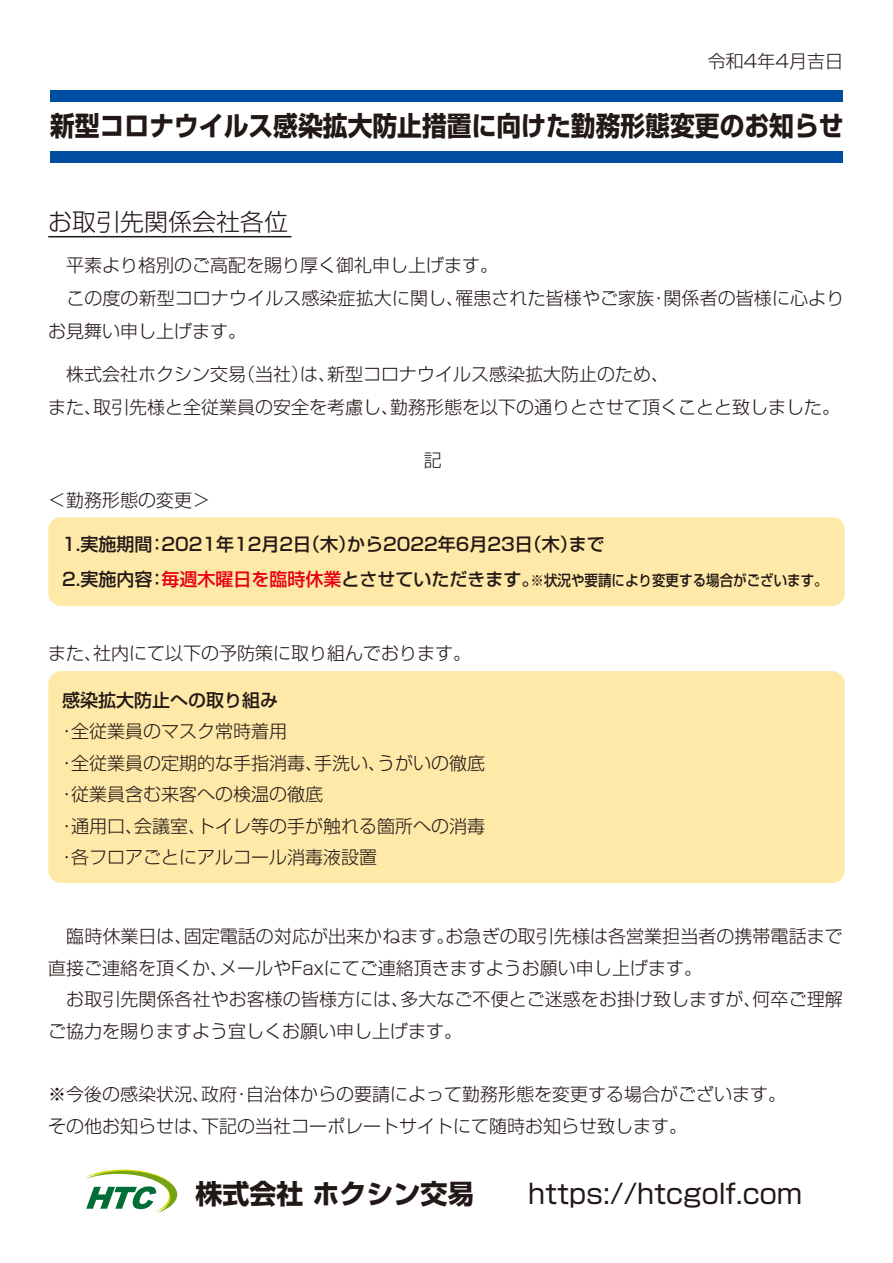
<style>
.page{position:relative;width:893px;height:1263px;background:#fff}
.page>*{position:absolute;margin:0;border:0;box-sizing:border-box;transform-origin:0 0}
.t1{font:700 27px "Shin Go Pro";color:#221815;scale:.92 1}
.t2{font:27px "Shin Go Pro";color:#221815}
.t3{font:700 27px "Shin Go Pro";color:#221815}
.t4{font:300 24px "Shin Go Pro";color:#221815}
.t5{font:300 18px/31.5px "Shin Go Pro";color:#221815}
.t6{font:500 18px "Shin Go Pro";color:#221815}
.t7{font:500 15px "Shin Go Pro";color:#221815;scale:.9 1}
.s1{font-size:18px}
.s2{font-size:18px;color:#e60012}
</style>
<div class="page">
<div style="left:48px;top:517px;width:797px;height:89px;background:#ffe9a9;border-radius:13px"></div>
<div style="left:48px;top:671px;width:797px;height:212px;background:#ffe9a9;border-radius:13px"></div>
<div style="left:50px;top:152px;width:792px;height:11px;background:#004ea2"></div>
<div style="left:50px;top:90px;width:792px;height:11px;background:#004ea2"></div>
<svg style="left:85px;top:1169px;width:92px;height:44px"></svg>
<hr style="left:48px;top:236px;width:243px;height:1px;background:#221815">
<p class="t5" style="left:708px;top:43px;width:137px">令和4年4月吉日</p>
<h1 class="t1" style="left:50px;top:104px;width:864px">新型コロナウイルス感染拡大防止措置に向けた勤務形態変更のお知らせ</h1>
<h2 class="t4" style="left:48px;top:202px;width:241px">お取引先関係会社各位</h2>
<p class="t5" style="left:48px;top:246px;width:798px;line-height:33px">　平素より格別のご高配を賜り厚く御礼申し上げます。<br>　この度の新型コロナウイルス感染症拡大に関し、罹患された皆様やご家族・関係者の皆様に心よりお見舞い申し上げます。</p>
<p class="t5" style="left:48px;top:356px;width:793px;line-height:33px">　株式会社ホクシン交易（当社）は、新型コロナウイルス感染拡大防止のため、<br>また、取引先様と全従業員の安全を考慮し、勤務形態を以下の通りとさせて頂くことと致しました。</p>
<p class="t5" style="left:48px;top:482px;width:164px">＜勤務形態の変更＞</p>
<p class="t5" style="left:424px;top:442px;width:19px">記</p>
<p class="t6" style="left:62px;top:530px;width:544px">1.実施期間：2021年12月2日（木）から2022年6月23日（木）まで</p>
<p class="t7" style="left:62px;top:568px;width:852px"><span class="s1">2.実施内容：</span><span class="s2">毎週木曜日を臨時休業</span><span class="s1">とさせていただきます。</span>※状況や要請により変更する場合がございます。</p>
<p class="t5" style="left:48px;top:635px;width:424px">また、社内にて以下の予防策に取り組んでおります。</p>
<p class="t6" style="left:62px;top:685px;width:218px">感染拡大防止への取り組み</p>
<p class="t5" style="left:58px;top:713px;width:429px">・全従業員のマスク常時着用<br>・全従業員の定期的な手指消毒、手洗い、うがいの徹底・従業員含む来客への検温の徹底<br>・通用口、会議室、トイレ等の手が触れる箇所への消毒・各フロアごとにアルコール消毒液設置</p>
<p class="t5" style="left:48px;top:918px;width:796px">　臨時休業日は、固定電話の対応が出来かねます。お急ぎの取引先様は各営業担当者の携帯電話まで直接ご連絡を頂くか、メールやFaxにてご連絡頂きますようお願い申し上げます。<br>　お取引先関係各社やお客様の皆様方には、多大なご不便とご迷惑をお掛け致しますが、何卒ご理解ご協力を賜りますよう宜しくお願い申し上げます。</p>
<p class="t5" style="left:48px;top:1076px;width:739px">※今後の感染状況、政府･自治体からの要請によって勤務形態を変更する場合がございます。その他お知らせは、下記の当社コーポレートサイトにて随時お知らせ致します。</p>
<h1 class="t3" style="left:196px;top:1172px;width:280px">株式会社 ホクシン交易</h1>
<h1 class="t2" style="left:528px;top:1171px;width:275px">https://htcgolf.com</h1>
</div>
